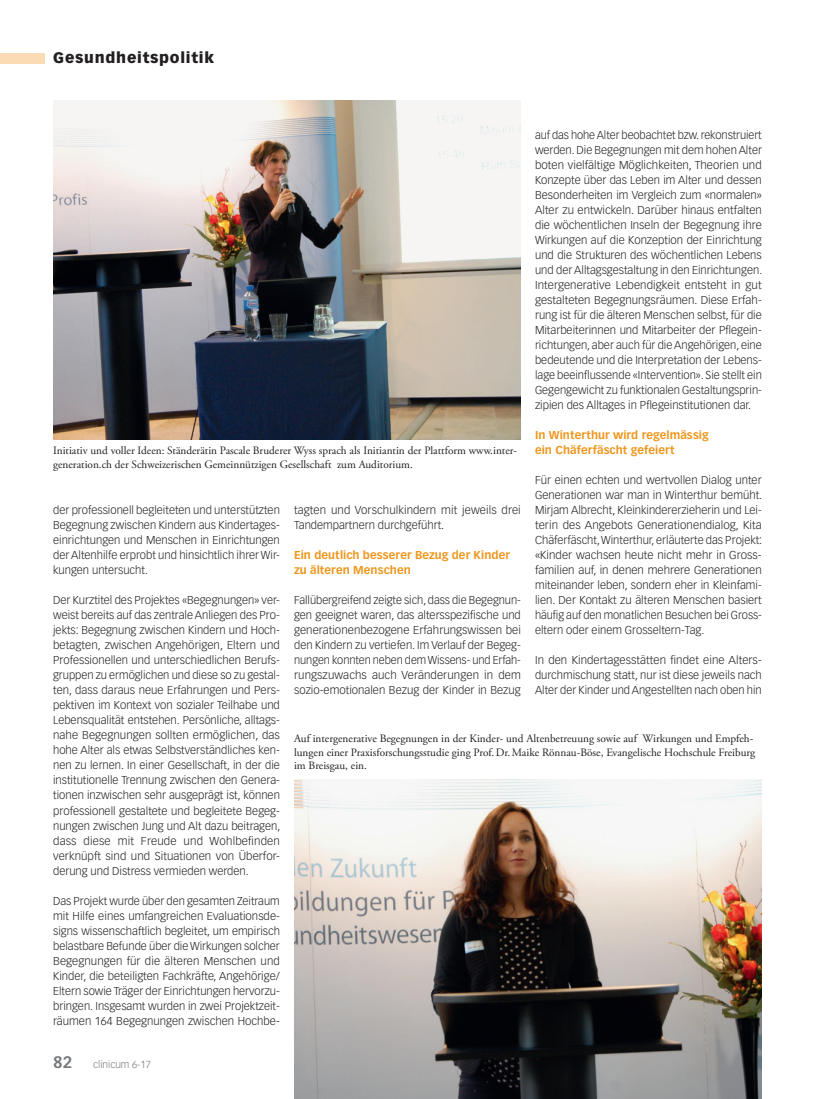
<style>
.page{position:relative;width:815px;height:1099px;background:#fff}
.page>*{position:absolute;margin:0;border:0;box-sizing:border-box;transform-origin:0 0}
.t1{font:900 15px "Vectora LT Std";letter-spacing:.05em;color:#231f20}
.t2{font:300 11.25px/15px "Vectora LT Std";color:#231f20;text-align:justify}
.t3{font:11.25px/13.5px "Adobe Garamond Pro";color:#231f20}
.t4{font:700 11.25px/15px "Vectora LT Std";letter-spacing:.005em;color:#ee961c}
.t5{font:300 10px "Vectora LT Std";color:#76787b}
.s1{font-weight:700;font-size:16.25px}
</style>
<div class="page">
<div style="left:0;top:53px;width:45px;height:10px;background:#fbdbb3"></div>
<img style="left:53px;top:100px;width:468px;height:339px">
<img style="left:294px;top:779px;width:468px;height:319px">
<h1 class="t1" style="left:53px;top:49px;width:162px">Gesundheitspolitik</h1>
<p class="t2" style="left:535px;top:128px;width:229px">auf das hohe Alter beobachtet bzw. rekonstruiert werden. Die Begegnungen mit dem hohen Alter boten vielfä ltige Möglichkeiten, Theorien und Konzepte ü ber das Leben im Alter und dessen Besonderheiten im Vergleich zum «normalen» Alter zu entwickeln. Darü ber hinaus entfalten die wöchentlichen Inseln der Begegnung ihre Wirkungen auf die Konzeption der Einrichtung und die Strukturen des wöchentlichen Lebens und der Alltagsgestaltung in den Einrichtungen.<br>Intergenerative Lebendigkeit entsteht in gut gestalteten Begegnungsrä umen. Diese Erfah&shy;rung ist fü r die ä lteren Menschen selbst, fü r die Mitarbeiterinnen und Mitarbeiter der Pflegein&shy;richtungen, aber auch fü r die Angehörigen, eine bedeutende und die Interpretation der Lebens&shy;lage beeinflussende «Intervention». Sie stellt ein Gegengewicht zu funktionalen Gestaltungsprin&shy;zipien des Alltages in Pflegeinstitutionen dar.</p>
<p class="t4" style="left:535px;top:428px;width:175px">In Winterthur wird regelmässig ein Chäferfäscht gefeiert</p>
<p class="t2" style="left:535px;top:473px;width:229px;text-align:left">Für einen echten und wertvollen Dialog unter Generationen war man in Winterthur bemüht.<br>Mirjam Albrecht, Kleinkindererzieherin und Lei&shy;terin des Angebots Generationendialog, Kita Chäferfäscht, Winterthur, erläuterte das Projekt: «Kinder wachsen heute nicht mehr in Gross&shy;familien auf, in denen mehrere Generationen miteinander leben, sondern eher in Kleinfami&shy;lien. Der Kontakt zu ä lteren Menschen basiert häufig auf den monatlichen Besuchen bei Gross&shy;eltern oder einem Grosseltern-Tag.</p>
<p class="t2" style="left:535px;top:653px;width:228px">In den Kindertagesstätten findet eine Alters&shy;durchmischung statt, nur ist diese jeweils nach Alter der Kinder und Angestellten nach oben hin</p>
<p class="t3" style="left:53px;top:444px;width:466px">Initiativ und voller Ideen: Ständerätin Pascale Bruderer Wyss sprach als Initiantin der Plattform www.inter&shy;generation.ch der Schweizerischen Gemeinnützigen Gesellschaft zum Auditorium.</p>
<p class="t2" style="left:53px;top:503px;width:228px">der professionell begleiteten und unterstützten Begegnung zwischen Kindern aus Kindertages&shy;einrichtungen und Menschen in Einrichtungen der Altenhilfe erprobt und hinsichtlich ihrer Wir&shy;kungen untersucht.</p>
<p class="t2" style="left:53px;top:593px;width:229px;text-align:left">Der Kurztitel des Projektes «Begegnungen» ver&shy;weist bereits auf das zentrale Anliegen des Pro&shy;jekts: Begegnung zwischen Kindern und Hoch&shy;betagten, zwischen Angehörigen, Eltern und Professionellen und unterschiedlichen Berufs&shy;gruppen zu ermöglichen und diese so zu gestal&shy;ten, dass daraus neue Erfahrungen und Pers&shy;pektiven im Kontext von sozialer Teilhabe und Lebensqualität entstehen. Persönliche, alltags&shy;nahe Begegnungen sollten ermöglichen, das hohe Alter als etwas Selbstverstä ndliches ken&shy;nen zu lernen. In einer Gesellschaft, in der die institutionelle Trennung zwischen den Genera&shy;tionen inzwischen sehr ausgeprägt ist, können professionell gestaltete und begleitete Begeg&shy;nungen zwischen Jung und Alt dazu beitragen, dass diese mit Freude und Wohlbefinden verknü pft sind und Situationen von Überfor&shy;derung und Distress vermieden werden.</p>
<p class="t2" style="left:53px;top:893px;width:228px">Das Projekt wurde ü ber den gesamten Zeitraum mit Hilfe eines umfangreichen Evaluationsde&shy;signs wissenschaftlich begleitet, um empirisch belastbare Befunde ü ber die Wirkungen solcher Begegnungen fü r die ä lteren Menschen und Kinder, die beteiligten Fachkräfte, Angehörige/ Eltern sowie Träger der Einrichtungen hervorzu&shy;bringen. Insgesamt wurden in zwei Projektzeit&shy;rä umen 164 Begegnungen zwischen Hochbe-</p>
<p class="t2" style="left:294px;top:503px;width:228px">tagten und Vorschulkindern mit jeweils drei<br>Tandempartnern durchgefü hrt.</p>
<p class="t4" style="left:294px;top:548px;width:217px">Ein deutlich besserer Bezug der Kinder zu älteren Menschen</p>
<p class="t2" style="left:294px;top:593px;width:228px">Fallü bergreifend zeigte sich, dass die Begegnun&shy;gen geeignet waren, das altersspezifische und generationenbezogene Erfahrungswissen bei den Kindern zu vertiefen. Im Verlauf der Begeg&shy;nungen konnten neben dem Wissens- und Erfah&shy;rungszuwachs auch Verä nderungen in dem sozio-emotionalen Bezug der Kinder in Bezug</p>
<p class="t3" style="left:294px;top:732px;width:463px">Auf intergenerative Begegnungen in der Kinder- und Altenbetreuung sowie auf Wirkungen und Empfeh&shy;lungen einer Praxisforschungsstudie ging Prof.Dr.Maike Rönnau-Böse, Evangelische Hochschule Freiburg im Breisgau, ein.</p>
<p class="t5" style="left:53px;top:1058px;width:99px"><span class="s1">82</span> clinicum 6-17</p>
</div>
